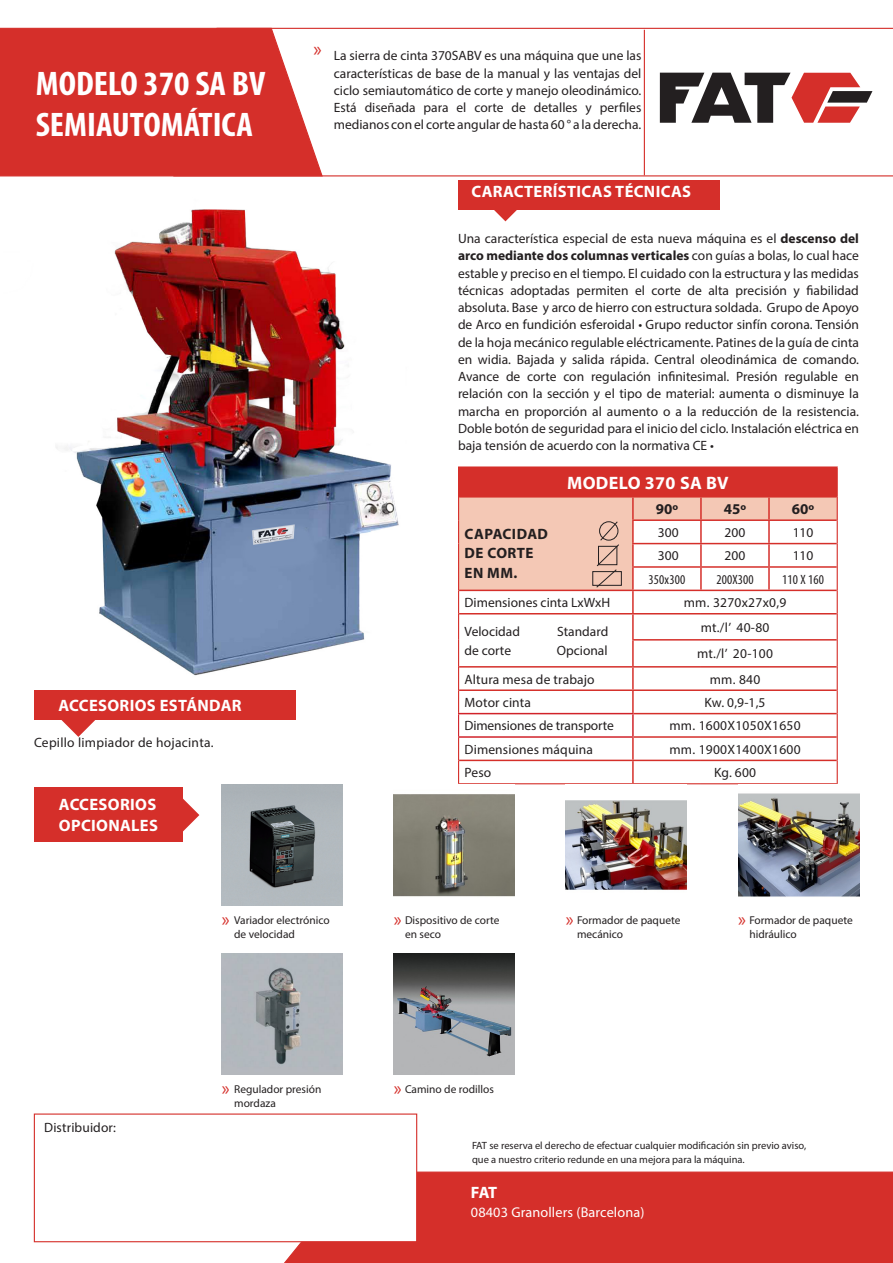
<style>
.page{position:relative;width:893px;height:1263px;background:#fff}
.page>*{position:absolute;margin:0;border:0;box-sizing:border-box;transform-origin:0 0}
.t1{font:700 condensed 34.2px "Myriad Pro";color:#fff;scale:1.05 1}
.t2{font:21px "Myriad Pro";color:#d52f2a;scale:.94 1}
.t3{font:19.95px "Myriad Pro";color:#d52f2a;scale:.94 1}
.t4{font:700 18px "Myriad Pro";letter-spacing:.02em;color:#fff}
.t5{font:700 16.5px/21px "Myriad Pro";letter-spacing:.02em;color:#fff}
.t6{font:700 15px "Myriad Pro";letter-spacing:.03em;color:#231f20}
.t7{font:14.25px "Myriad Pro";letter-spacing:.01em;color:#fff}
.t8{font:13.5px/17.2px "Myriad Pro";color:#231f20;text-align:justify}
.t9{font:13.5px "Myriad Pro";letter-spacing:.02em;color:#231f20}
.t10{font:condensed 13.5px "Myriad Pro";letter-spacing:.01em;color:#231f20}
.t11{font:11.4px/13.6px "Myriad Pro";color:#231f20}
.t12{font:10.5px "Myriad Pro";color:#231f20}
.s1{font-weight:700}
</style>
<div class="page">
<img style="left:56px;top:209px;width:343px;height:467px">
<div style="left:272px;top:1171px;width:621px;height:92px;background:#d52f2a"></div>
<svg style="left:324px;top:27px;width:569px;height:150px"></svg>
<div style="left:458px;top:180px;width:261px;height:30px;background:#d52f2a"></div>
<svg style="left:494px;top:210px;width:23px;height:11px"></svg>
<hr style="left:458px;top:466px;width:175px;height:2px;background:#d52f2a">
<hr style="left:633px;top:466px;width:68px;height:2px;background:#d52f2a">
<hr style="left:701px;top:466px;width:68px;height:2px;background:#d52f2a">
<hr style="left:769px;top:466px;width:69px;height:2px;background:#d52f2a">
<hr style="left:458px;top:783px;width:175px;height:1px;background:#d52f2a">
<hr style="left:633px;top:783px;width:68px;height:1px;background:#d52f2a">
<hr style="left:701px;top:783px;width:68px;height:1px;background:#d52f2a">
<hr style="left:769px;top:783px;width:69px;height:1px;background:#d52f2a">
<svg style="left:458px;top:468px;width:380px;height:315px"></svg>
<svg style="left:0;top:27px;width:324px;height:150px;background:#d83e39"></svg>
<div style="left:34px;top:690px;width:261px;height:30px;background:#d52f2a"></div>
<svg style="left:61px;top:720px;width:34px;height:17px"></svg>
<div style="left:34px;top:787px;width:148px;height:55px;background:#d52f2a"></div>
<svg style="left:182px;top:798px;width:17px;height:34px"></svg>
<div style="left:34px;top:1113px;width:383px;height:129px;background:#fff;border:1px solid #d52f2a"></div>
<svg style="left:660px;top:73px;width:212px;height:50px"></svg>
<img style="left:566px;top:800px;width:121px;height:90px">
<img style="left:221px;top:785px;width:121px;height:121px">
<img style="left:738px;top:793px;width:121px;height:104px">
<hr style="left:644px;top:30px;width:1px;height:145px;background:#d52f2a">
<img style="left:394px;top:794px;width:121px;height:103px">
<img style="left:221px;top:953px;width:121px;height:121px">
<img style="left:394px;top:953px;width:121px;height:121px">
<p class="t1" style="left:36px;top:63px;width:220px">MODELO 370 SA BV</p>
<p class="t1" style="left:36px;top:103px;width:208px">SEMIAUTOMÁTICA</p>
<p class="t5" style="left:58px;top:694px;width:185px">ACCESORIOS ESTÁNDAR</p>
<p class="t9" style="left:34px;top:734px;width:181px">Cepillo limpiador de hojacinta.</p>
<p class="t5" style="left:59px;top:793px;width:101px">ACCESORIOS<br>OPCIONALES</p>
<p class="t2" style="left:313px;top:36px;width:10px">»</p>
<p class="t8" style="left:334px;top:47px;width:309px">La sierra de cinta 370SABV es una máquina que une las características de base de la manual y las ventajas del ciclo semiautomático de corte y manejo oleodinámico.<br>Está diseñada para el corte de detalles y perfiles medianos con el corte angular de hasta 60 ° a la derecha.</p>
<p class="t5" style="left:471px;top:181px;width:221px">CARACTERÍSTICAS TÉCNICAS</p>
<p class="t8" style="left:458px;top:230px;width:402px">Una característica especial de esta nueva máquina es el <span class="s1">descenso del arco mediante dos columnas verticales</span> con guías a bolas, lo cual hace estable y preciso en el tiempo. El cuidado con la estructura y las medidas técnicas adoptadas permiten el corte de alta precisión y fiabilidad absoluta. Base y arco de hierro con estructura soldada. Grupo de Apoyo de Arco en fundición esferoidal • Grupo reductor sinfín corona. Tensión de la hoja mecánico regulable eléctricamente. Patines de la guía de cinta en widia. Bajada y salida rápida. Central oleodinámica de comando.<br>Avance de corte con regulación infinitesimal. Presión regulable en relación con la sección y el tipo de material: aumenta o disminuye la marcha en proporción al aumento o a la reducción de la resistencia.<br>Doble botón de seguridad para el inicio del ciclo. Instalación eléctrica en baja tensión de acuerdo con la normativa CE •</p>
<p class="t6" style="left:465px;top:524px;width:85px">CAPACIDAD</p>
<p class="t6" style="left:465px;top:544px;width:70px">DE CORTE</p>
<p class="t6" style="left:465px;top:563px;width:54px">EN MM.</p>
<p class="t4" style="left:567px;top:471px;width:163px">MODELO 370 SA BV</p>
<p class="t6" style="left:656px;top:499px;width:24px">90º</p>
<p class="t6" style="left:724px;top:499px;width:24px">45º</p>
<p class="t6" style="left:792px;top:499px;width:24px">60º</p>
<p class="t8" style="left:658px;top:524px;width:22px">300</p>
<p class="t8" style="left:725px;top:524px;width:22px">200</p>
<p class="t8" style="left:793px;top:524px;width:22px">110</p>
<p class="t8" style="left:658px;top:547px;width:22px">300</p>
<p class="t8" style="left:725px;top:547px;width:22px">200</p>
<p class="t8" style="left:793px;top:547px;width:22px">110</p>
<p class="t10" style="left:649px;top:571px;width:38px">350x300</p>
<p class="t10" style="left:716px;top:571px;width:39px">200X300</p>
<p class="t10" style="left:782px;top:571px;width:43px">110 X 160</p>
<p class="t8" style="left:465px;top:594px;width:147px">Dimensiones cinta LxWxH</p>
<p class="t9" style="left:684px;top:594px;width:104px">mm. 3270x27x0,9</p>
<p class="t8" style="left:465px;top:622px;width:57px">Velocidad</p>
<p class="t8" style="left:557px;top:622px;width:53px">Standard</p>
<p class="t8" style="left:465px;top:642px;width:48px">de corte</p>
<p class="t8" style="left:557px;top:642px;width:52px">Opcional</p>
<p class="t8" style="left:701px;top:618px;width:70px">mt./l’ 40-80</p>
<p class="t8" style="left:697px;top:645px;width:77px">mt./l’ 20-100</p>
<p class="t8" style="left:465px;top:670px;width:132px">Altura mesa de trabajo</p>
<p class="t8" style="left:710px;top:670px;width:52px">mm. 840</p>
<p class="t8" style="left:465px;top:694px;width:68px">Motor cinta</p>
<p class="t8" style="left:705px;top:694px;width:62px">Kw. 0,9-1,5</p>
<p class="t8" style="left:465px;top:717px;width:151px">Dimensiones de transporte</p>
<p class="t9" style="left:669px;top:717px;width:133px">mm. 1600X1050X1650</p>
<p class="t8" style="left:465px;top:740px;width:130px">Dimensiones máquina</p>
<p class="t9" style="left:669px;top:741px;width:133px">mm. 1900X1400X1600</p>
<p class="t8" style="left:465px;top:764px;width:28px">Peso</p>
<p class="t8" style="left:714px;top:764px;width:43px">Kg. 600</p>
<p class="t3" style="left:222px;top:907px;width:10px">»</p>
<p class="t3" style="left:394px;top:907px;width:10px">»</p>
<p class="t11" style="left:577px;top:913px;width:105px">Formador de paquete mecánico</p>
<p class="t11" style="left:234px;top:913px;width:97px">Variador electrónico de velocidad</p>
<p class="t11" style="left:405px;top:913px;width:96px">Dispositivo de corte</p>
<p class="t3" style="left:566px;top:907px;width:10px">»</p>
<p class="t11" style="left:749px;top:913px;width:105px">Formador de paquete hidráulico</p>
<p class="t3" style="left:738px;top:907px;width:10px">»</p>
<p class="t11" style="left:405px;top:927px;width:37px">en seco</p>
<p class="t8" style="left:44px;top:1119px;width:73px">Distribuidor:</p>
<p class="t3" style="left:222px;top:1075px;width:10px">»</p>
<p class="t3" style="left:394px;top:1075px;width:10px">»</p>
<p class="t11" style="left:405px;top:1082px;width:90px">Camino de rodillos</p>
<p class="t11" style="left:234px;top:1082px;width:89px">Regulador presión mordaza</p>
<p class="t12" style="left:472px;top:1139px;width:336px">FAT se reserva el derecho de efectuar cualquier modificación sin previo aviso,</p>
<p class="t12" style="left:472px;top:1153px;width:274px">que a nuestro criterio redunde en una mejora para la máquina.</p>
<p class="t5" style="left:471px;top:1181px;width:28px">FAT</p>
<p class="t7" style="left:471px;top:1204px;width:175px">08403 Granollers (Barcelona)</p>
</div>
